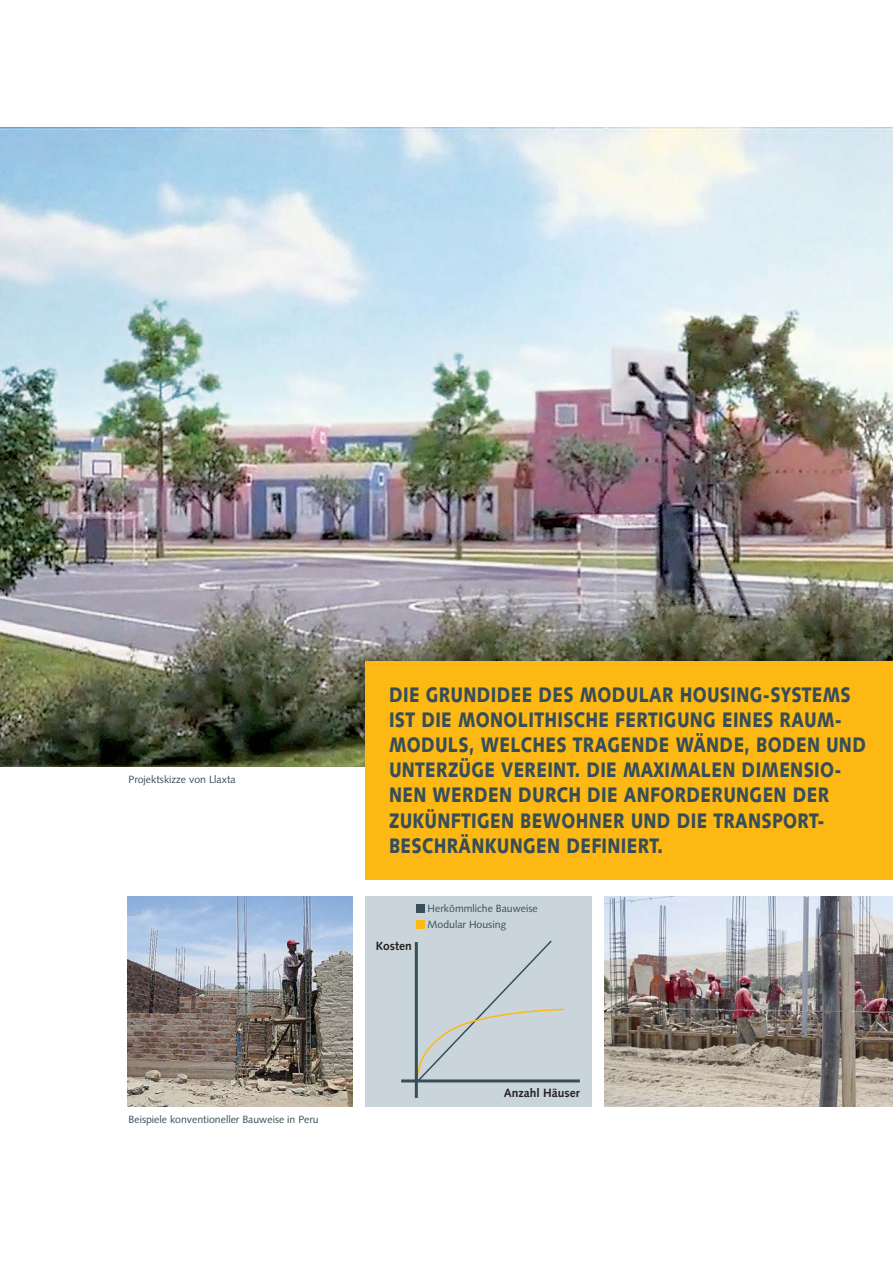
<style>
.page{position:relative;width:893px;height:1263px;background:#fff}
.page>*{position:absolute;margin:0;border:0;box-sizing:border-box;transform-origin:0 0}
.t1{font:900 21px/25.2px "Syntax LT Std";letter-spacing:.02em;color:#374e5a;scale:.8 1}
.t2{font:700 12px "Syntax LT Std";color:#231f20}
.t3{font:10.5px/16.2px "Syntax LT Std";color:#374e5a}
</style>
<div class="page">
<img style="left:0;top:128px;width:893px;height:638px">
<img style="left:128px;top:896px;width:225px;height:211px">
<img style="left:604px;top:896px;width:289px;height:211px">
<div style="left:366px;top:661px;width:527px;height:218px;background:#fdb813"></div>
<div style="left:366px;top:896px;width:226px;height:211px;background:#cad5db"></div>
<div style="left:416px;top:904px;width:9px;height:8px;background:#374e5a"></div>
<div style="left:416px;top:920px;width:9px;height:8px;background:#fdb813"></div>
<svg style="left:418px;top:940px;width:147px;height:143px"></svg>
<hr style="left:415px;top:942px;width:3px;height:156px;background:#374e5a">
<hr style="left:401px;top:1079px;width:179px;height:3px;background:#374e5a">
<p class="t3" style="left:129px;top:772px;width:109px">Projektskizze von Llaxta</p>
<p class="t3" style="left:129px;top:1112px;width:192px">Beispiele konventioneller Bauweise in Peru</p>
<p class="t1" style="left:389px;top:682px;width:598px">DIE GRUNDIDEE DES MODULAR HOUSING-SYSTEMS IST DIE MONOLITHISCHE FERTIGUNG EINES RAUM-MODULS, WELCHES TRAGENDE WÄNDE, BODEN UND UNTERZÜGE VEREINT. DIE MAXIMALEN DIMENSIO-NEN WERDEN DURCH DIE ANFORDERUNGEN DER ZUKÜNFTIGEN BEWOHNER UND DIE TRANSPORT-BESCHRÄNKUNGEN DEFINIERT.</p>
<p class="t2" style="left:376px;top:941px;width:37px">Kosten</p>
<p class="t3" style="left:428px;top:901px;width:112px">Herkömmliche Bauweise<br>Modular Housing</p>
<p class="t2" style="left:504px;top:1087px;width:77px">Anzahl Häuser</p>
</div>
